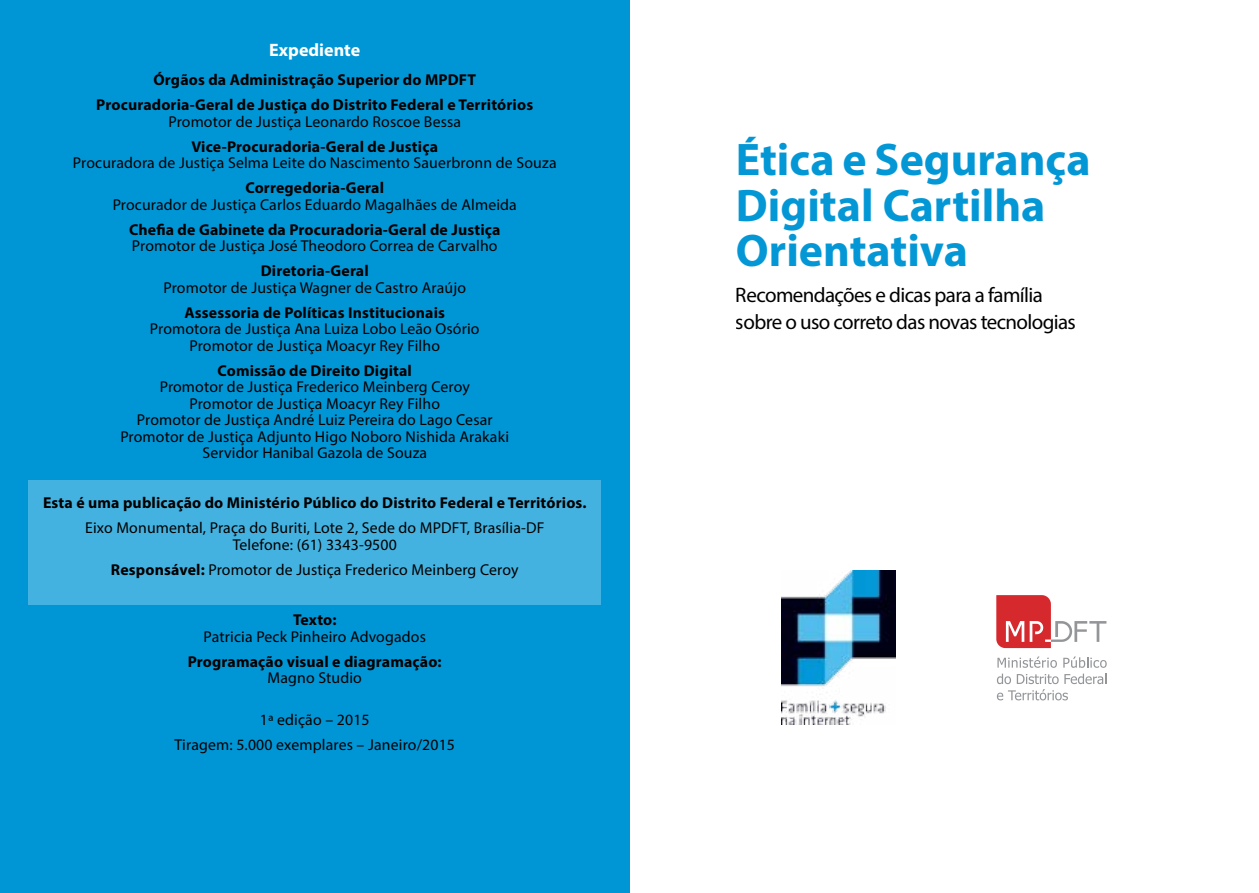
<style>
.page{position:relative;width:1259px;height:893px;background:#fff}
.page>*{position:absolute;margin:0;border:0;box-sizing:border-box;transform-origin:0 0}
.t1{font:700 45.9px/45.2px "Myriad Pro";color:#0397d6}
.t2{font:21px/27px "Myriad Pro";letter-spacing:-.03em;color:#000}
.t3{font:700 18px "Myriad Pro";color:#fff}
.t4{font:15.75px/16.5px "Myriad Pro";letter-spacing:.01em;color:#000;text-align:center}
.t5{font:700 15.75px/25px "Myriad Pro";letter-spacing:.01em;color:#000;text-align:center}
.s1{font-weight:700}
</style>
<div class="page">
<div style="left:0;top:0;width:629px;height:893px;background:#0096d6"></div>
<div style="left:29px;top:480px;width:572px;height:124px;background:#44b2e0"></div>
<img style="left:782px;top:571px;width:113px;height:154px">
<svg style="left:997px;top:656px;width:60px;height:12px"></svg>
<svg style="left:1063px;top:656px;width:43px;height:12px"></svg>
<svg style="left:997px;top:674px;width:109px;height:26px"></svg>
<svg style="left:996px;top:595px;width:110px;height:53px"></svg>
<p class="t3" style="left:269px;top:38px;width:92px">Expediente</p>
<p class="t5" style="left:96px;top:67px;width:438px">Órgãos da Administração Superior do MPDFT<br>Procuradoria-Geral de Justiça do Distrito Federal e Territórios</p>
<p class="t4" style="left:168px;top:113px;width:294px">Promotor de Justiça Leonardo Roscoe Bessa</p>
<p class="t5" style="left:191px;top:133px;width:248px">Vice-Procuradoria-Geral de Justiça</p>
<p class="t4" style="left:73px;top:155px;width:485px">Procuradora de Justiça Selma Leite do Nascimento Sauerbronn de Souza</p>
<p class="t5" style="left:245px;top:175px;width:140px">Corregedoria-Geral</p>
<p class="t4" style="left:113px;top:196px;width:406px">Procurador de Justiça Carlos Eduardo Magalhães de Almeida</p>
<p class="t5" style="left:129px;top:216px;width:373px">Chefia de Gabinete da Procuradoria-Geral de Justiça</p>
<p class="t4" style="left:132px;top:238px;width:367px">Promotor de Justiça José Theodoro Correa de Carvalho</p>
<p class="t5" style="left:261px;top:258px;width:109px">Diretoria-Geral</p>
<p class="t4" style="left:163px;top:279px;width:304px">Promotor de Justiça Wagner de Castro Araújo</p>
<p class="t5" style="left:184px;top:300px;width:262px">Assessoria de Políticas Institucionais</p>
<p class="t4" style="left:150px;top:321px;width:331px">Promotora de Justiça Ana Luiza Lobo Leão Osório<br>Promotor de Justiça Moacyr Rey Filho</p>
<p class="t5" style="left:217px;top:358px;width:196px">Comissão de Direito Digital</p>
<p class="t4" style="left:120px;top:379px;width:390px">Promotor de Justiça Frederico Meinberg Ceroy<br>Promotor de Justiça Moacyr Rey Filho<br>Promotor de Justiça André Luiz Pereira do Lago Cesar Promotor de Justiça Adjunto Higo Noboro Nishida Arakaki Servidor Hanibal Gazola de Souza</p>
<p class="t5" style="left:43px;top:490px;width:545px">Esta é uma publicação do Ministério Público do Distrito Federal e Territórios.</p>
<p class="t4" style="left:85px;top:520px;width:461px">Eixo Monumental, Praça do Buriti, Lote 2, Sede do MPDFT, Brasília-DF<br>Telefone: (61) 3343-9500</p>
<p class="t4" style="left:111px;top:561px;width:409px"><span class="s1">Responsável:</span> Promotor de Justiça Frederico Meinberg Ceroy</p>
<p class="t5" style="left:293px;top:607px;width:45px">Texto:</p>
<p class="t4" style="left:204px;top:628px;width:224px">Patricia Peck Pinheiro Advogados</p>
<p class="t5" style="left:188px;top:648px;width:255px">Programação visual e diagramação:</p>
<p class="t4" style="left:268px;top:669px;width:96px">Magno Studio</p>
<p class="t4" style="left:174px;top:706px;width:282px;line-height:25px">1ª edição – 2015<br>Tiragem: 5.000 exemplares – Janeiro/2015</p>
<h1 class="t1" style="left:736px;top:136px;width:356px">Ética e Segurança<br>Digital Cartilha<br>Orientativa</h1>
<h2 class="t2" style="left:736px;top:281px;width:341px">Recomendações e dicas para a família sobre o uso correto das novas tecnologias</h2>
</div>
